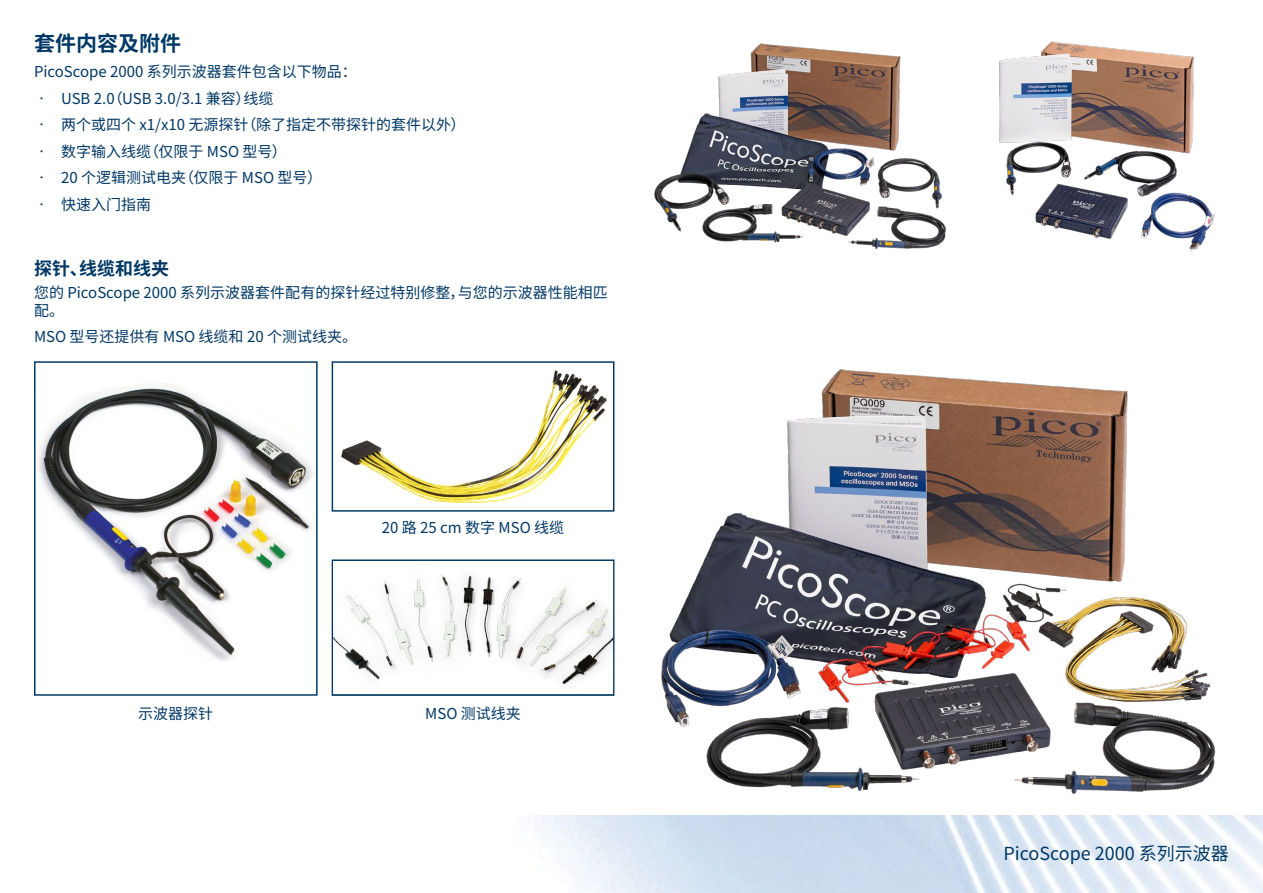
<style>
.page{position:relative;width:1263px;height:893px;background:#fff}
.page>*{position:absolute;margin:0;border:0;box-sizing:border-box;transform-origin:0 0}
.t1{font:700 21px "Noto Sans CJ Ksc";color:#003865}
.t2{font:18px "Noto Sans CJ Ksc";color:#003865}
.t3{font:700 18px "Noto Sans CJ Ksc";color:#003865}
.t4{font:15px/18px "Noto Sans CJ Ksc";color:#003865}
</style>
<div class="page">
<img style="left:536px;top:815px;width:727px;height:78px">
<img style="left:342px;top:370px;width:264px;height:133px">
<div style="left:332px;top:361px;width:282px;height:151px;border:1px solid #003865"></div>
<svg style="left:334px;top:574px;width:278px;height:111px"></svg>
<div style="left:332px;top:559px;width:282px;height:137px;border:1px solid #003865"></div>
<img style="left:37px;top:384px;width:276px;height:277px">
<div style="left:34px;top:361px;width:284px;height:335px;border:1px solid #003865"></div>
<img style="left:999px;top:41px;width:216px;height:210px">
<img style="left:654px;top:43px;width:292px;height:206px">
<img style="left:661px;top:369px;width:555px;height:425px">
<h1 class="t1" style="left:34px;top:31px;width:148px">套件内容及附件</h1>
<p class="t4" style="left:34px;top:63px;width:324px">PicoScope 2000 系列示波器套件包含以下物品：</p>
<p class="t4" style="left:34px;top:90px;width:241px">• USB 2.0（USB 3.0/3.1 兼容）线缆</p>
<p class="t4" style="left:34px;top:116px;width:433px">• 两个或四个 x1/x10 无源探针（除了指定不带探针的套件以外）</p>
<p class="t4" style="left:34px;top:143px;width:254px">• 数字输入线缆（仅限于 MSO 型号）</p>
<p class="t4" style="left:34px;top:169px;width:289px">• 20 个逻辑测试电夹（仅限于 MSO 型号）</p>
<p class="t4" style="left:34px;top:196px;width:118px">• 快速入门指南</p>
<p class="t3" style="left:34px;top:258px;width:136px">探针、线缆和线夹</p>
<p class="t4" style="left:34px;top:283px;width:575px">您的 PicoScope 2000 系列示波器套件配有的探针经过特别修整，与您的示波器性能相匹配。</p>
<p class="t4" style="left:34px;top:328px;width:325px">MSO 型号还提供有 MSO 线缆和 20 个测试线夹。</p>
<p class="t4" style="left:138px;top:705px;width:76px">示波器探针</p>
<p class="t4" style="left:382px;top:519px;width:184px">20 路 25 cm 数字 MSO 线缆</p>
<p class="t4" style="left:425px;top:705px;width:97px">MSO 测试线夹</p>
<p class="t2" style="left:1003px;top:844px;width:227px">PicoScope 2000 系列示波器</p>
</div>
